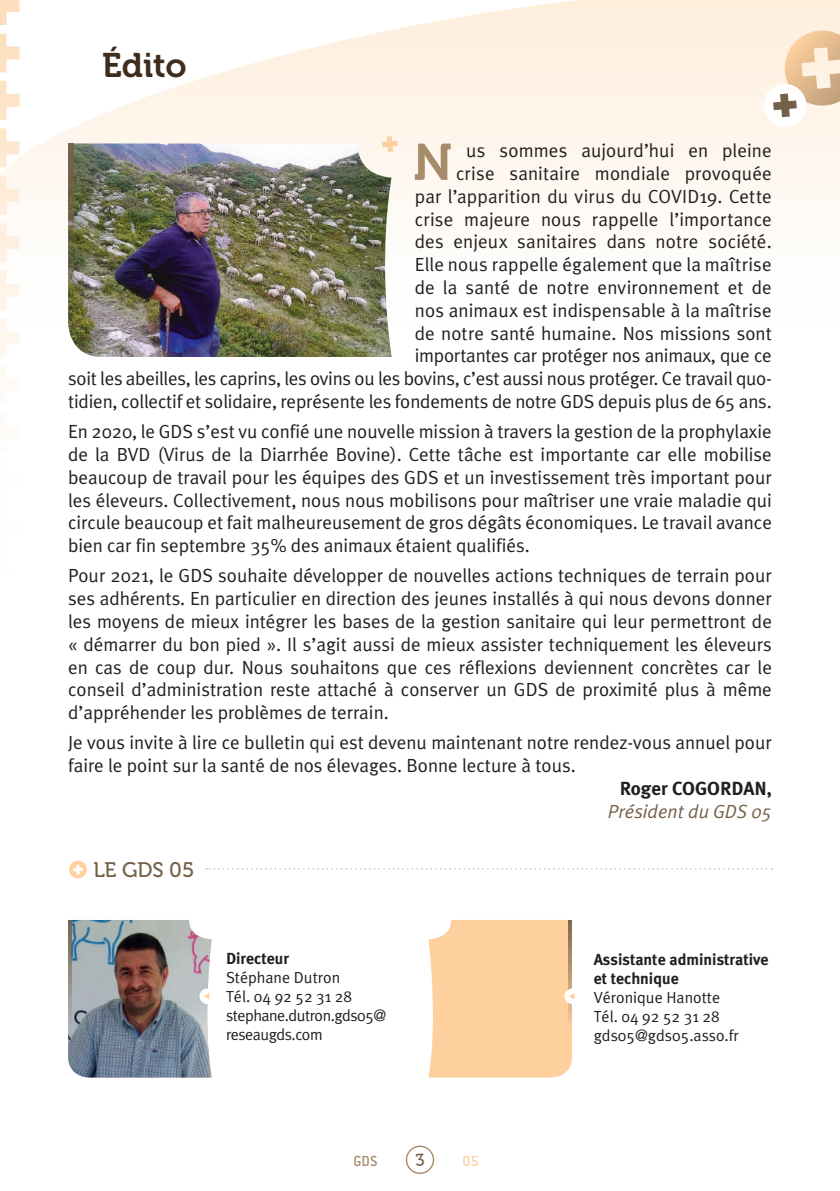
<style>
.page{position:relative;width:840px;height:1191px;background:#fff}
.page>*{position:absolute;margin:0;border:0;box-sizing:border-box;transform-origin:0 0}
.t1{font:51.2px "Museo 700";color:#a78b6b}
.t2{font:34px "Museo 700";color:#3e2d1c}
.t3{font:21px "Museo 500";letter-spacing:-.005em;color:#756149}
.t4{font:19px/22.8px "Meta Plus";color:#231f20;text-align:justify}
.t5{font:italic 19px "Meta Plus";color:#756149}
.t6{font:700 19px "Meta Plus";color:#231f20}
.t7{font:16px/19px "Meta Plus";letter-spacing:-.03em;color:#231f20}
.t8{font:16px/19px "Meta Plus";color:#231f20}
.t9{font:700 16px/19px "Meta Plus";color:#231f20}
.t10{font:500 16px "Conduit ITC";color:#a78b6b}
.t11{font:500 16px "Conduit ITC";color:#fdd09e}
.s1{color:#fff}
</style>
<div class="page">
<svg style="left:19px;top:0;width:820px;height:296px"></svg>
<svg style="left:762px;top:31px;width:77px;height:97px;background:#efdcc6"></svg>
<svg style="left:0;top:0;width:19px;height:389px"></svg>
<img style="left:68px;top:143px;width:323px;height:214px">
<svg style="left:382px;top:136px;width:15px;height:16px"></svg>
<svg style="left:68px;top:143px;width:6px;height:155px"></svg>
<svg style="left:406px;top:1146px;width:27px;height:27px"></svg>
<div style="left:405px;top:1145px;width:29px;height:29px;border:1px solid #a78b6b;border-radius:50%"></div>
<svg style="left:69px;top:860px;width:18px;height:18px"></svg>
<svg style="left:428px;top:920px;width:146px;height:157px;background:#fbd1a2"></svg>
<img style="left:68px;top:920px;width:143px;height:157px">
<svg style="left:206px;top:868px;width:565px;height:1px"></svg>
<svg style="left:415px;top:1154px;width:9px;height:12px"></svg>
<h2 class="t2" style="left:102px;top:46px;width:86px">Édito</h2>
<p class="t4" style="left:68px;top:139px;width:705px;text-align:right"><span class="s1">o</span>us sommes aujourd’hui en pleine<br>crise sanitaire mondiale provoquée<br>par l’apparition du virus du COVID19. Cette<br>crise majeure nous rappelle l’importance<br>des enjeux sanitaires dans notre société.<br>Elle nous rappelle également que la maîtrise<br>de la santé de notre environnement et de<br>nos animaux est indispensable à la maîtrise<br>de notre santé humaine. Nos missions sont<br>importantes car protéger nos animaux, que ce<br>soit les abeilles, les caprins, les ovins ou les bovins, c’est aussi nous protéger. Ce travail quo&shy;tidien, collectif et solidaire, représente les fondements de notre GDS depuis plus de 65 ans.</p>
<p class="t4" style="left:68px;top:420px;width:705px">En 2020, le GDS s’est vu confié une nouvelle mission à travers la gestion de la prophylaxie de la BVD (Virus de la Diarrhée Bovine). Cette tâche est importante car elle mobilise beaucoup de travail pour les équipes des GDS et un investissement très important pour les éleveurs. Collectivement, nous nous mobilisons pour maîtriser une vraie maladie qui circule beaucoup et fait malheureusement de gros dégâts économiques. Le travail avance bien car fin septembre 35% des animaux étaient qualifiés.</p>
<p class="t4" style="left:68px;top:564px;width:705px">Pour 2021, le GDS souhaite développer de nouvelles actions techniques de terrain pour ses adhérents. En particulier en direction des jeunes installés à qui nous devons donner les moyens de mieux intégrer les bases de la gestion sanitaire qui leur permettront de « démarrer du bon pied ». Il s’agit aussi de mieux assister techniquement les éleveurs en cas de coup dur. Nous souhaitons que ces réflexions deviennent concrètes car le conseil d’administration reste attaché à conserver un GDS de proximité plus à même d’appréhender les problèmes de terrain.</p>
<p class="t4" style="left:68px;top:731px;width:705px">Je vous invite à lire ce bulletin qui est devenu maintenant notre rendez-vous annuel pour faire le point sur la santé de nos élevages. Bonne lecture à tous.</p>
<p class="t6" style="left:619px;top:777px;width:154px">Roger COGORDAN,</p>
<p class="t5" style="left:607px;top:800px;width:165px">Président du GDS 05</p>
<h1 class="t1" style="left:413px;top:134px;width:41px">N</h1>
<p class="t3" style="left:94px;top:858px;width:102px">LE GDS 05</p>
<p class="t9" style="left:226px;top:949px;width:64px">Directeur</p>
<p class="t7" style="left:226px;top:968px;width:162px">Stéphane Dutron<br>Tél. 04 92 52 31 28 stephane.dutron.gds05@ reseaugds.com</p>
<p class="t10" style="left:353px;top:1151px;width:25px">GDS</p>
<p class="t11" style="left:462px;top:1151px;width:18px">05</p>
<p class="t9" style="left:593px;top:950px;width:176px">Assistante administrative et technique</p>
<p class="t8" style="left:593px;top:987px;width:147px">Véronique Hanotte<br>Tél. 04 92 52 31 28 gds05@gds05.asso.fr</p>
</div>
